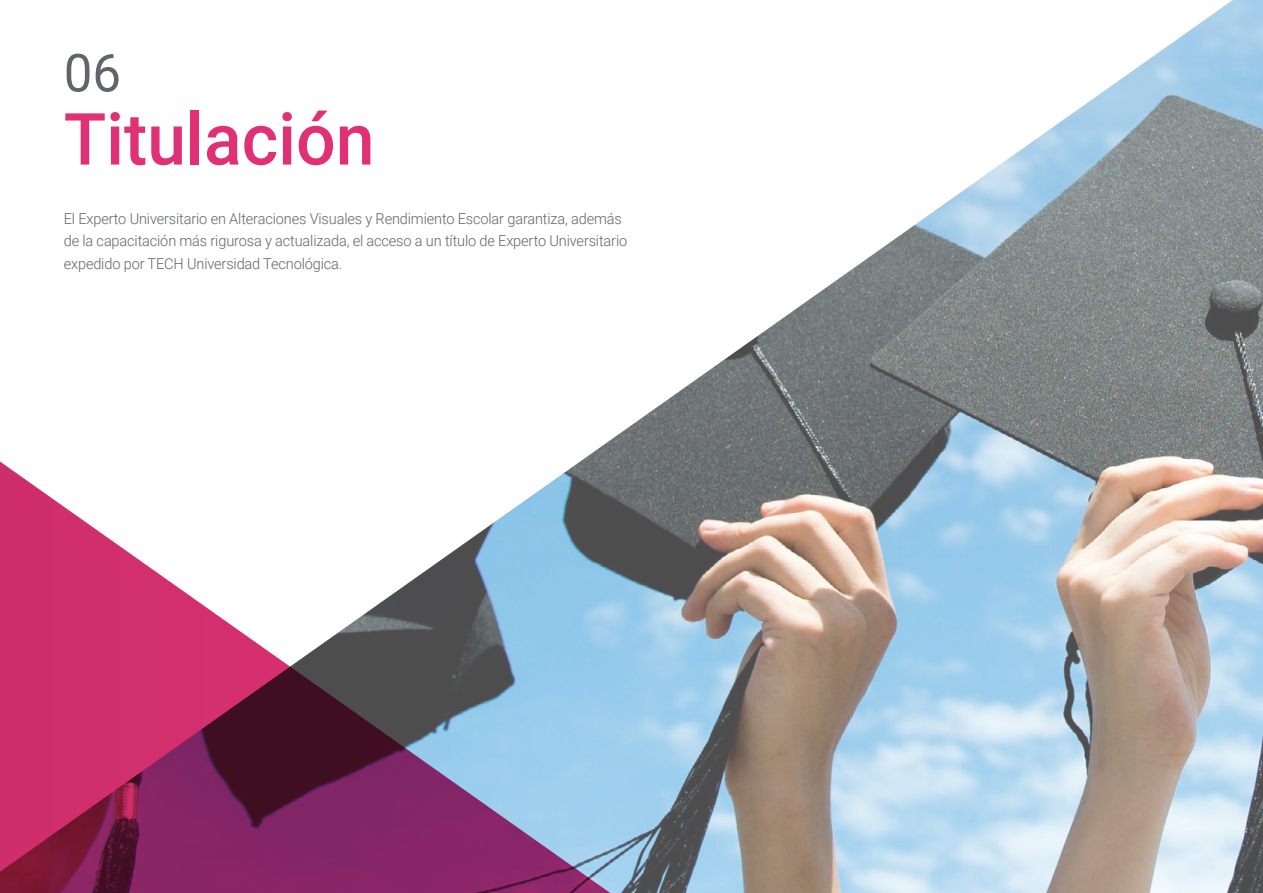
<style>
.page{position:relative;width:1263px;height:893px;background:#fff}
.page>*{position:absolute;margin:0;border:0;box-sizing:border-box;transform-origin:0 0}
.t1{font:500 72px "Roboto";color:#df3174}
.t2{font:52.5px "Roboto";color:#61646a}
.t3{font:300 15px/22.5px "Roboto";letter-spacing:-.01em;color:#61646a}
</style>
<div class="page">
<img style="left:602px;top:0;width:661px;height:893px">
<svg style="left:0;top:446px;width:640px;height:447px"></svg>
<h2 class="t2" style="left:64px;top:36px;width:59px">06</h2>
<h1 class="t1" style="left:64px;top:89px;width:312px">Titulación</h1>
<p class="t3" style="left:64px;top:207px;width:565px">El Experto Universitario en Alteraciones Visuales y Rendimiento Escolar garantiza, además de la capacitación más rigurosa y actualizada, el acceso a un título de Experto Universitario expedido por TECH Universidad Tecnológica.</p>
</div>
